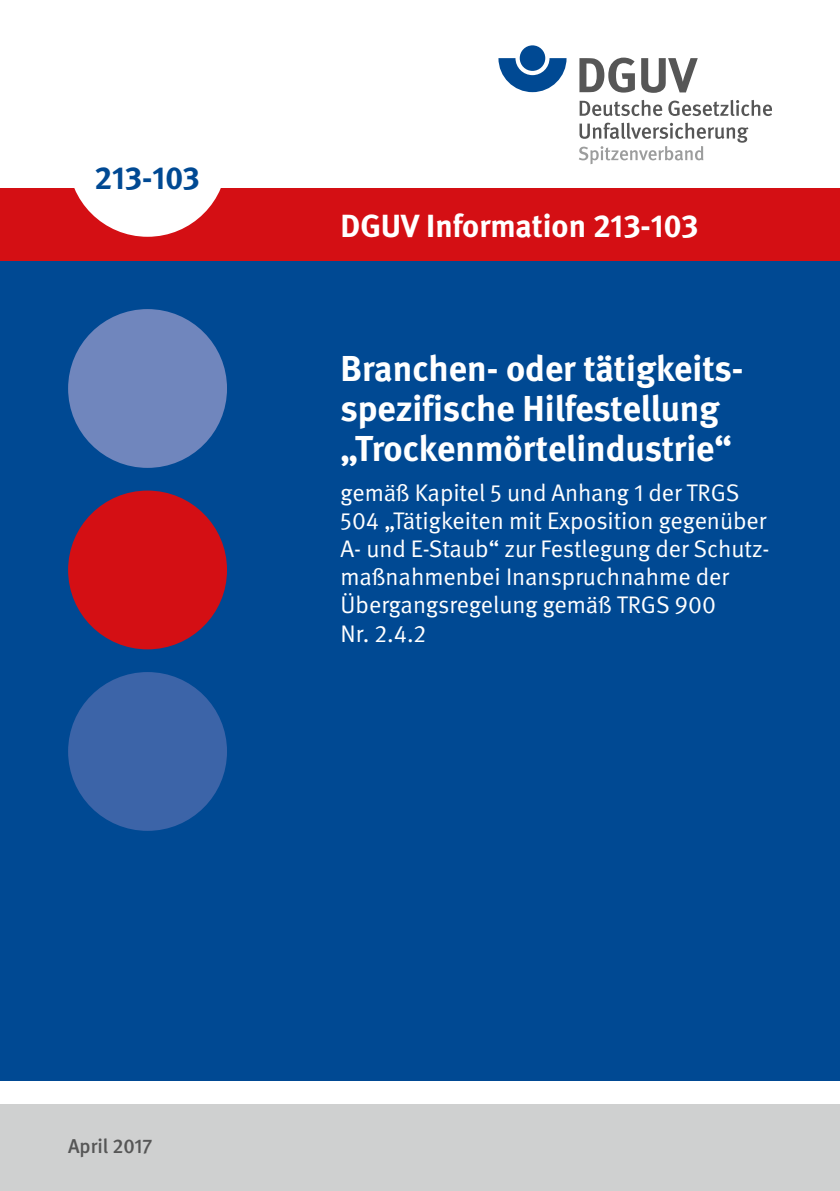
<style>
.page{position:relative;width:840px;height:1191px;background:#fff}
.page>*{position:absolute;margin:0;border:0;box-sizing:border-box;transform-origin:0 0}
.Titel{font:700 36px/40px "DGUV Meta";color:#fff}
.BestNr_Balken{font:700 32px "DGUV Meta";color:#fff}
.t1{font:700 32px "DGUV Meta";letter-spacing:-.005em;color:#004993}
.SubTitel{font:24px/28px "DGUV Meta";color:#fff}
.Ausgabe{font:500 20px "DGUV Meta";color:#565656}
</style>
<div class="page">
<div style="left:0;top:261px;width:839px;height:819px;background:#004993"></div>
<div style="left:0;top:189px;width:839px;height:72px;background:#d40f14"></div>
<div style="left:68px;top:490px;width:159px;height:159px;background:#d40f14;border-radius:50%"></div>
<div style="left:68px;top:309px;width:159px;height:159px;background:#7086bd;border-radius:50%"></div>
<div style="left:68px;top:672px;width:159px;height:159px;background:#3c64a8;border-radius:50%"></div>
<div style="left:68px;top:78px;width:159px;height:159px;background:#fff;border-radius:50%"></div>
<div style="left:0;top:1104px;width:839px;height:87px;background:#cfd0d0"></div>
<svg style="left:498px;top:58px;width:68px;height:34px"></svg>
<div style="left:519px;top:45px;width:26px;height:26px;background:#004993;border-radius:50%"></div>
<svg style="left:579px;top:58px;width:55px;height:35px"></svg>
<svg style="left:641px;top:58px;width:56px;height:35px"></svg>
<svg style="left:579px;top:100px;width:82px;height:16px"></svg>
<svg style="left:668px;top:100px;width:103px;height:16px"></svg>
<svg style="left:579px;top:123px;width:169px;height:41px"></svg>
<h2 class="t1" style="left:94px;top:158px;width:107px">213-103</h2>
<p class="BestNr_Balken" style="left:340px;top:207px;width:359px">DGUV Information 213-103</p>
<h1 class="Titel" style="left:340px;top:350px;width:404px">Branchen- oder tätigkeits&shy;spezifische Hilfestellung „Trockenmörtelindustrie“</h1>
<h1 class="SubTitel" style="left:340px;top:480px;width:430px">gemäß Kapitel 5 und Anhang 1 der TRGS 504 „Tätigkeiten mit Exposition gegenüber A- und E-Staub“ zur Festlegung der Schutz&shy;maßnahmenbei Inanspruchnahme der Übergangsregelung gemäß TRGS 900<br>Nr. 2.4.2</h1>
<p class="Ausgabe" style="left:68px;top:1134px;width:86px">April 2017</p>
</div>
